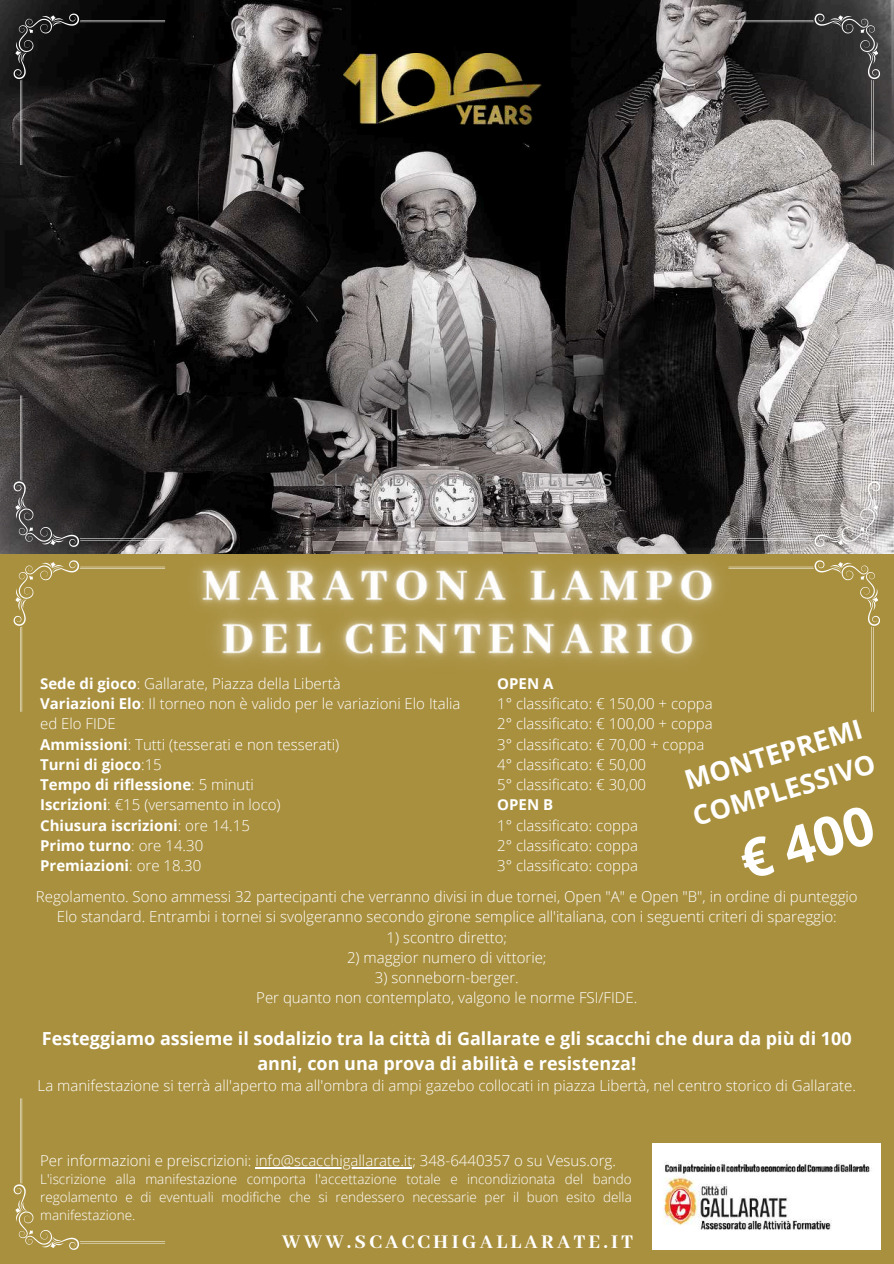
<style>
.page{position:relative;width:894px;height:1264px;background:#fff}
.page>*{position:absolute;margin:0;border:0;box-sizing:border-box;transform-origin:0 0}
.t1{font:700 54px "Open Sans";color:#fff}
.t2{font:700 27px/37.2px "Open Sans";color:#fff}
.t3{font:800 21px "Abhaya Libre";letter-spacing:.16em;color:#fff}
.t4{font:700 18px/24.8px "Open Sans";color:#fff;text-align:center}
.t5{font:300 17.4px "Montserrat";letter-spacing:.44em;color:#858585}
.t6{font:300 15px/20.2px "Open Sans";color:#fff}
.t7{font:700 15px "Open Sans";color:#fff}
.t8{font:300 13.5px/18px "Open Sans";color:#fff;text-align:justify}
.s1{font-weight:700}
</style>
<div class="page">
<div style="left:0;top:368px;width:893px;height:895px;background:#a9903f"></div>
<img style="left:0;top:0;width:893px;height:553px">
<img style="left:162px;top:518px;width:598px;height:143px">
<img style="left:344px;top:54px;width:197px;height:71px">
<svg style="left:14px;top:560px;width:151px;height:151px"></svg>
<svg style="left:728px;top:560px;width:151px;height:151px"></svg>
<svg style="left:14px;top:1098px;width:151px;height:151px"></svg>
<svg style="left:14px;top:395px;width:151px;height:152px;background:#2f2d2d"></svg>
<svg style="left:14px;top:14px;width:151px;height:151px;background:#141313"></svg>
<svg style="left:728px;top:14px;width:151px;height:151px;background:#494746"></svg>
<svg style="left:728px;top:395px;width:151px;height:152px;background:#979392"></svg>
<img style="left:652px;top:1143px;width:228px;height:106px">
<hr style="left:255px;top:1167px;width:157px;height:1px;background:#fff">
<p class="t5" style="left:302px;top:469px;width:311px">ISLAND CLUB VILLAS</p>
<p class="t6" style="left:40px;top:673px;width:422px"><span class="s1">Sede di gioco</span>: Gallarate, Piazza della Libertà<br><span class="s1">Variazioni Elo</span>: Il torneo non è valido per le variazioni Elo Italia ed Elo FIDE<br><span class="s1">Ammissioni</span>: Tutti (tesserati e non tesserati)<br><span class="s1">Turni di gioco</span>:15<br><span class="s1">Tempo di riflessione</span>: 5 minuti<br><span class="s1">Iscrizioni</span>: €15 (versamento in loco)<br><span class="s1">Chiusura iscrizioni</span>: ore 14.15<br><span class="s1">Primo turno</span>: ore 14.30<br><span class="s1">Premiazioni</span>: ore 18.30</p>
<p class="t7" style="left:497px;top:673px;width:58px">OPEN A</p>
<p class="t6" style="left:497px;top:693px;width:217px">1° classificato: € 150,00 + coppa<br>2° classificato: € 100,00 + coppa<br>3° classificato: € 70,00 + coppa<br>4° classificato: € 50,00<br>5° classificato: € 30,00</p>
<p class="t7" style="left:497px;top:794px;width:57px">OPEN B</p>
<p class="t6" style="left:497px;top:814px;width:142px;text-align:justify">1° classificato: coppa 2° classificato: coppa 3° classificato: coppa</p>
<h2 class="t2" style="left:677px;top:763px;width:190px;rotate:-17deg">MONTEPREMI<br>COMPLESSIVO</h2>
<h1 class="t1" style="left:730px;top:825px;width:139px;rotate:-17deg">€ 400</h1>
<p class="t6" style="left:36px;top:886px;width:823px;text-align:center">Regolamento. Sono ammessi 32 partecipanti che verranno divisi in due tornei, Open "A" e Open "B", in ordine di punteggio<br>Elo standard. Entrambi i tornei si svolgeranno secondo girone semplice all'italiana, con i seguenti criteri di spareggio:</p>
<p class="t6" style="left:386px;top:926px;width:122px">1) scontro diretto;</p>
<p class="t6" style="left:347px;top:946px;width:201px">2) maggior numero di vittorie;</p>
<p class="t6" style="left:256px;top:967px;width:382px;text-align:center">3) sonneborn-berger.<br>Per quanto non contemplato, valgono le norme FSI/FIDE.</p>
<p class="t4" style="left:42px;top:1025px;width:811px">Festeggiamo assieme il sodalizio tra la città di Gallarate e gli scacchi che dura da più di 100 anni, con una prova di abilità e resistenza!</p>
<p class="t6" style="left:38px;top:1075px;width:819px">La manifestazione si terrà all'aperto ma all'ombra di ampi gazebo collocati in piazza Libertà, nel centro storico di Gallarate.</p>
<p class="t6" style="left:40px;top:1150px;width:577px">Per informazioni e preiscrizioni: info@scacchigallarate.it; 348-6440357 o su Vesus.org.</p>
<p class="t8" style="left:40px;top:1169px;width:593px">L'iscrizione alla manifestazione comporta l'accettazione totale e incondizionata del bando regolamento e di eventuali modifiche che si rendessero necessarie per il buon esito della manifestazione.</p>
<h3 class="t3" style="left:282px;top:1230px;width:352px">WWW.SCACCHIGALLARATE.IT</h3>
</div>
